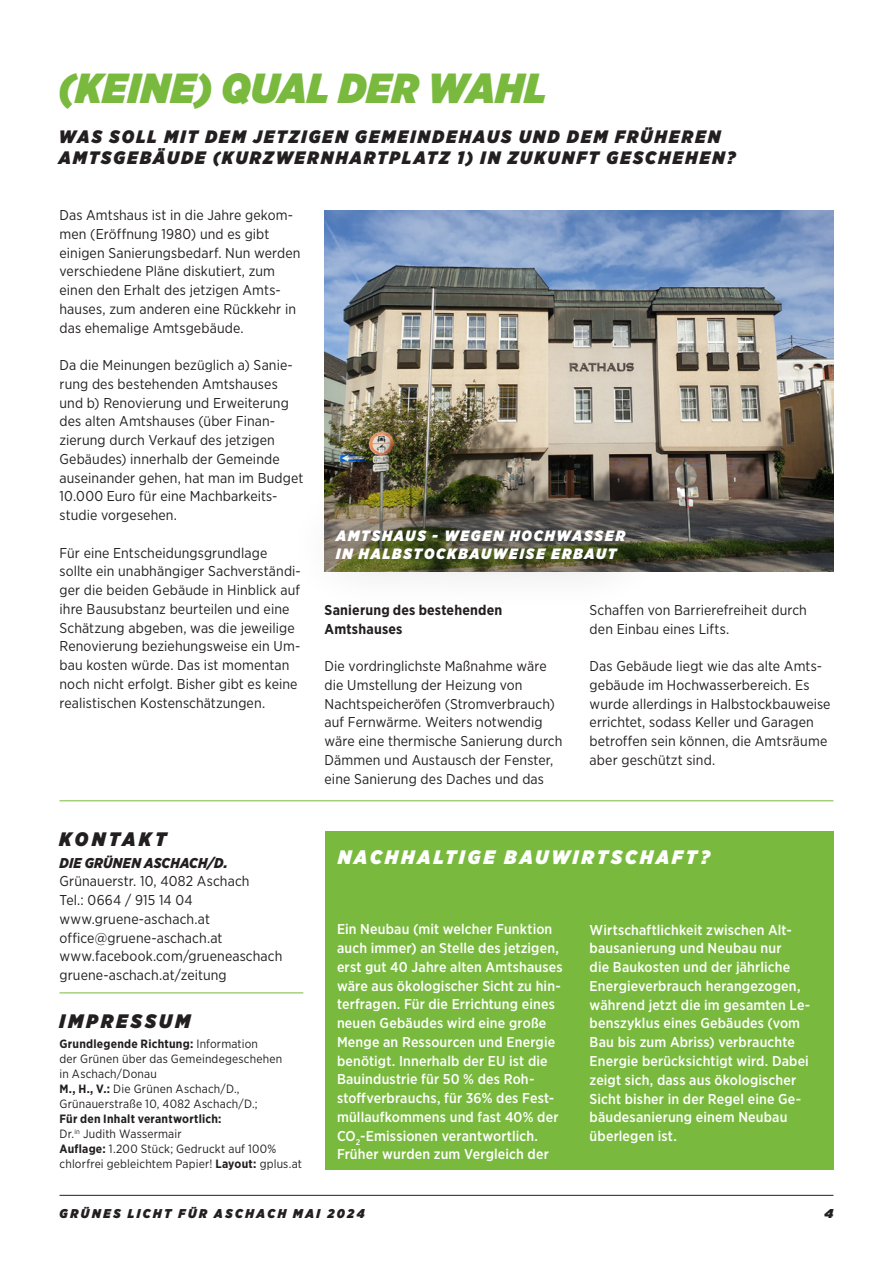
<style>
.page{position:relative;width:893px;height:1263px;background:#fff}
.page>*{position:absolute;margin:0;border:0;box-sizing:border-box;transform-origin:0 0}
.gz_titel_green{font:italic 900 42px "Gotham Narrow";letter-spacing:.015em;color:#79ba3e}
.gz_kurzkasten_funkti{font:italic 900 19.5px "Gotham Narrow";letter-spacing:.155em;color:#fff}
.gz_titel_klein_vorsp{font:italic 900 19.5px "Gotham Narrow";letter-spacing:.16em;color:#231f20}
.gz_kasten_titel{font:italic 900 19.5px "Gotham Narrow";letter-spacing:.18em;color:#231f20}
.gz_titel_green-2{font:italic 900 18px/21px "Gotham Narrow";letter-spacing:.125em;color:#231f20}
.gz_vorspann{font:italic 900 15px/18px "Gotham Narrow";letter-spacing:.12em;color:#fff}
.gz_text_n{font:14.25px/18.8px "Gotham Narrow";letter-spacing:.01em;color:#231f20}
.gz_kurzkasten_text_z{font:500 14.25px/18.8px "Gotham Narrow";letter-spacing:.01em;color:#fff}
.gz_kasten_text_mediu{font:14.25px "Gotham Narrow";letter-spacing:.01em;color:#231f20}
.gz_text_n-2{font:700 14.25px "Gotham Narrow";letter-spacing:.015em;color:#231f20}
.gz_kasten_text_mediu-2{font:italic 900 14.25px "Gotham Narrow";letter-spacing:.015em;color:#231f20}
.t1{font:italic 900 12.75px "Gotham Narrow";letter-spacing:.195em;color:#231f20}
.t2{font:italic 900 12.75px "Gotham";color:#231f20}
.t3{font:12px/15px "Gotham Narrow";letter-spacing:.015em;color:#231f20}
.s1{font-weight:700}
</style>
<div class="page">
<hr style="left:60px;top:1195px;width:773px;height:1px;background:#231f20">
<div style="left:325px;top:831px;width:508px;height:339px;background:#79ba3e"></div>
<img style="left:325px;top:210px;width:508px;height:362px">
<hr style="left:60px;top:993px;width:243px;height:1px;background:#79ba3e">
<hr style="left:60px;top:800px;width:773px;height:1px;background:#79ba3e">
<div style="left:288px;top:479px;width:384px;height:131px;background:#231f20;opacity:.5"></div>
<p class="gz_titel_green" style="left:59px;top:60px;width:489px">(KEINE) QUAL DER WAHL</p>
<p class="gz_titel_green-2" style="left:59px;top:126px;width:678px">WAS SOLL MIT DEM JETZIGEN GEMEINDEHAUS UND DEM FRÜHEREN<br>AMTSGEBÄUDE (KURZWERNHARTPLATZ 1) IN ZUKUNFT GESCHEHEN?</p>
<p class="gz_text_n" style="left:60px;top:205px;width:242px">Das Amtshaus ist in die Jahre gekom&shy;men (Eröffnung 1980) und es gibt einigen Sanierungsbedarf. Nun werden verschiedene Pläne diskutiert, zum einen den Erhalt des jetzigen Amts&shy;hauses, zum anderen eine Rückkehr in das ehemalige Amtsgebäude.</p>
<p class="gz_text_n" style="left:60px;top:355px;width:245px">Da die Meinungen bezüglich a) Sanie&shy;rung des bestehenden Amtshauses und b) Renovierung und Erweiterung des alten Amtshauses (über Finan&shy;zierung durch Verkauf des jetzigen Gebäudes) innerhalb der Gemeinde auseinander gehen, hat man im Budget 10.000 Euro für eine Machbarkeits&shy;studie vorgesehen.</p>
<p class="gz_text_n" style="left:60px;top:543px;width:243px">Für eine Entscheidungsgrundlage sollte ein unabhängiger Sachverständi&shy;ger die beiden Gebäude in Hinblick auf ihre Bausubstanz beurteilen und eine Schätzung abgeben, was die jeweilige Renovierung beziehungsweise ein Um&shy;bau kosten würde. Das ist momentan noch nicht erfolgt. Bisher gibt es keine realistischen Kostenschätzungen.</p>
<p class="gz_kasten_titel" style="left:60px;top:825px;width:108px">KONTAKT</p>
<p class="gz_kasten_text_mediu-2" style="left:60px;top:853px;width:170px">DIE GRÜNEN ASCHACH/D.</p>
<p class="gz_kasten_text_mediu" style="left:60px;top:872px;width:191px">Grünauerstr. 10, 4082 Aschach</p>
<p class="gz_kasten_text_mediu" style="left:60px;top:891px;width:135px">Tel.: 0664 / 915 14 04</p>
<p class="gz_kasten_text_mediu" style="left:60px;top:910px;width:152px">www.gruene-aschach.at</p>
<p class="gz_kasten_text_mediu" style="left:60px;top:929px;width:165px">office@gruene-aschach.at</p>
<p class="gz_kasten_text_mediu" style="left:60px;top:947px;width:224px">www.facebook.com/grueneaschach</p>
<p class="gz_kasten_text_mediu" style="left:60px;top:966px;width:169px">gruene-aschach.at/zeitung</p>
<p class="gz_titel_klein_vorsp" style="left:60px;top:1007px;width:132px">IMPRESSUM</p>
<p class="t3" style="left:60px;top:1036px;width:224px"><span class="s1">Grundlegende Richtung:</span> Information<br>der Grünen über das Gemeindegeschehen in Aschach/Donau</p>
<p class="t3" style="left:60px;top:1081px;width:200px"><span class="s1">M., H., V.:</span> Die Grünen Aschach/D.,<br>Grünauerstraße 10, 4082 Aschach/D.;<br><span class="s1">Für den Inhalt verantwortlich:</span></p>
<p class="t3" style="left:60px;top:1126px;width:124px">Dr.<sup>in</sup> Judith Wassermair</p>
<p class="t3" style="left:60px;top:1141px;width:244px"><span class="s1">Auflage:</span> 1.200 Stück; Gedruckt auf 100% chlorfrei gebleichtem Papier! <span class="s1">Layout:</span> gplus.at</p>
<p class="gz_vorspann" style="left:336px;top:527px;width:290px">AMTSHAUS - WEGEN HOCHWASSER<br>IN HALBSTOCKBAUWEISE ERBAUT</p>
<p class="gz_text_n-2" style="left:325px;top:601px;width:179px">Sanierung des bestehenden</p>
<p class="gz_text_n-2" style="left:325px;top:619px;width:79px">Amtshauses</p>
<p class="gz_text_n" style="left:325px;top:656px;width:239px">Die vordringlichste Maßnahme wäre die Umstellung der Heizung von Nachtspeicheröfen (Stromverbrauch) auf Fernwärme. Weiters notwendig wäre eine thermische Sanierung durch Dämmen und Austausch der Fenster, eine Sanierung des Daches und das</p>
<p class="gz_text_n" style="left:590px;top:600px;width:219px">Schaffen von Barrierefreiheit durch den Einbau eines Lifts.</p>
<p class="gz_text_n" style="left:590px;top:656px;width:242px">Das Gebäude liegt wie das alte Amts&shy;gebäude im Hochwasserbereich. Es wurde allerdings in Halbstockbauweise errichtet, sodass Keller und Garagen betroffen sein können, die Amtsräume aber geschützt sind.</p>
<p class="gz_kurzkasten_funkti" style="left:338px;top:844px;width:373px">NACHHALTIGE BAUWIRTSCHAFT?</p>
<p class="gz_kurzkasten_text_z" style="left:337px;top:920px;width:227px">Ein Neubau (mit welcher Funktion auch immer) an Stelle des jetzigen, erst gut 40 Jahre alten Amtshauses wäre aus ökologischer Sicht zu hin&shy;terfragen. Für die Errichtung eines neuen Gebäudes wird eine große Menge an Ressourcen und Energie benötigt. Innerhalb der EU ist die Bauindustrie für 50 % des Roh&shy;stoffverbrauchs, für 36% des Fest&shy;müllaufkommens und fast 40% der CO<sub>2</sub>-Emissionen verantwortlich.</p>
<p class="gz_kurzkasten_text_z" style="left:337px;top:1145px;width:213px">Früher wurden zum Vergleich der</p>
<p class="gz_kurzkasten_text_z" style="left:590px;top:920px;width:222px">Wirtschaftlichkeit zwischen Alt&shy;bausanierung und Neubau nur<br>die Baukosten und der jährliche<br>Energieverbrauch herangezogen, während jetzt die im gesamten Le&shy;benszyklus eines Gebäudes (vom<br>Bau bis zum Abriss) verbrauchte<br>Energie berücksichtigt wird. Dabei zeigt sich, dass aus ökologischer<br>Sicht bisher in der Regel eine Ge&shy;bäudesanierung einem Neubau überlegen ist.</p>
<p class="t1" style="left:60px;top:1205px;width:307px">GRÜNES LICHT FÜR ASCHACH MAI 2024</p>
<p class="t2" style="left:824px;top:1204px;width:10px">4</p>
</div>
